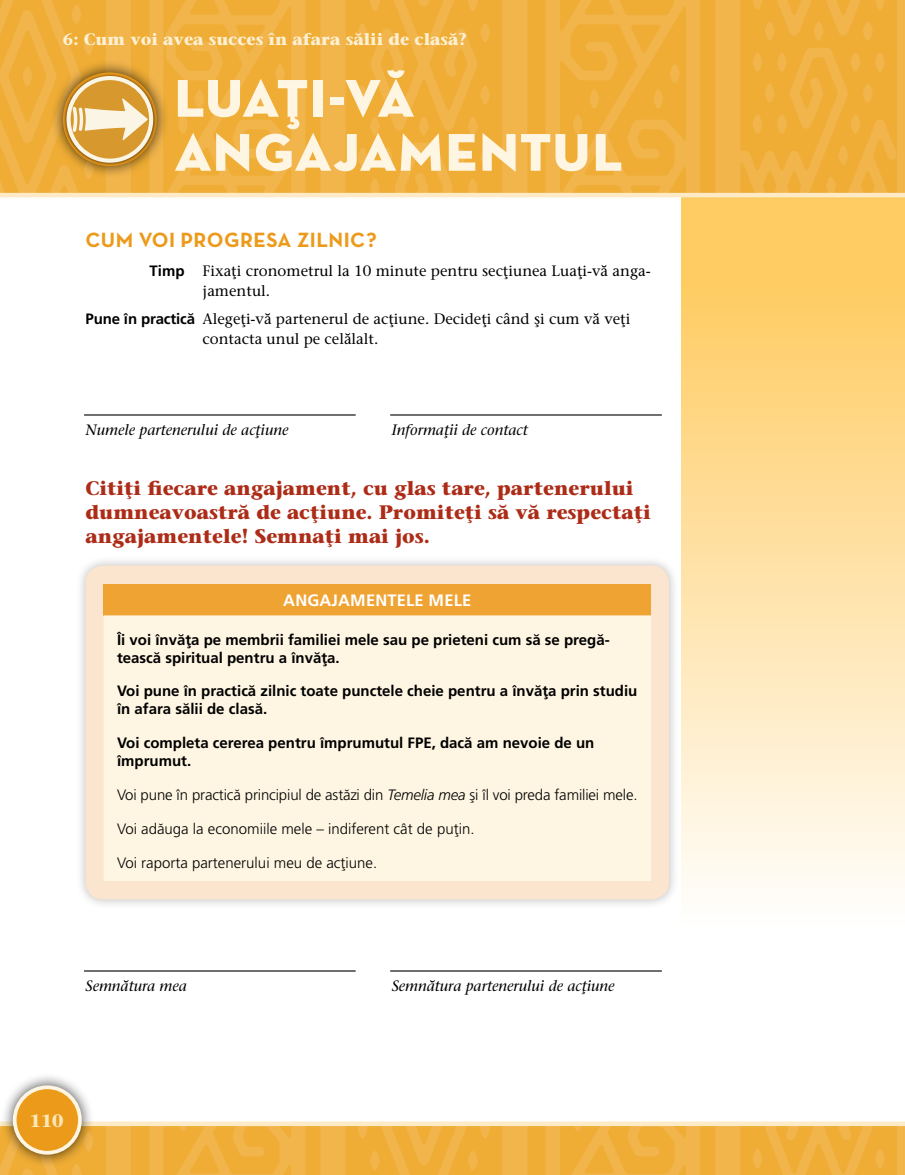
<style>
.page{position:relative;width:905px;height:1175px;background:#fff}
.page>*{position:absolute;margin:0;border:0;box-sizing:border-box;transform-origin:0 0}
.CHAP_title{font:54px/54px "Neutralds Lat Titling Display";letter-spacing:.025em;color:#fef5e2}
.LISTdef-1_title{font:700 21px "Neutralds Lat";letter-spacing:.02em;color:#ec9a19}
.CHAP_para{font:700 19.5px/24px "Stone Seriflds Lat";color:#ad2c17}
.t1{font:700 18px "Stone Seriflds Lat";color:#fbe6b8}
.t2{font:700 16.5px "Stone Seriflds Lat";color:#fdf0d3}
.t3{font:700 16.5px "Frutigerlds Lat";letter-spacing:.01em;color:#fff}
.t4{font:700 15px/18px "Frutigerlds Lat";color:#000}
.LISTdef-1_para_first{font:500 15px/19.5px "Stone Seriflds Lat";color:#000}
.t5{font:300 15px "Frutigerlds Lat";color:#000}
.TXTINPUT-1_inputFiel{font:italic 500 15px "Stone Seriflds Lat";color:#000}
.s1{font-family:"Frutigerlds Lat";font-weight:700}
.s2{font-style:italic}
</style>
<div class="page">
<svg style="left:681px;top:197px;width:223px;height:692px;background:#fee0a2"></svg>
<img style="left:0;top:1126px;width:904px;height:48px">
<div style="left:0;top:1121px;width:904px;height:5px;background:#fcebc6"></div>
<div style="left:0;top:1072px;width:95px;height:95px;background:#000;opacity:.75"></div>
<div style="left:15px;top:1087px;width:65px;height:65px;background:#ec9a19;border-radius:50%"></div>
<div style="left:13px;top:1085px;width:69px;height:69px;border:4px solid #fef5e2;border-radius:50%"></div>
<img style="left:0;top:0;width:904px;height:193px">
<hr style="left:0;top:193px;width:904px;height:4px;background:#fcebc6">
<hr style="left:84px;top:414px;width:272px;height:1px;background:#000">
<hr style="left:390px;top:414px;width:272px;height:1px;background:#000">
<div style="left:75px;top:555px;width:604px;height:354px;background:#000;opacity:.25"></div>
<div style="left:86px;top:565px;width:583px;height:334px;background:#fce5cf;border-radius:18px"></div>
<div style="left:104px;top:584px;width:547px;height:31px;background:#efa333"></div>
<div style="left:104px;top:615px;width:547px;height:266px;background:#fef5e2"></div>
<hr style="left:84px;top:970px;width:272px;height:1px;background:#000">
<hr style="left:390px;top:970px;width:272px;height:1px;background:#000">
<div style="left:50px;top:59px;width:119px;height:120px;background:#000;opacity:.75"></div>
<img style="left:63px;top:72px;width:94px;height:94px">
<svg style="left:66px;top:76px;width:87px;height:87px;background:#ddb267"></svg>
<p class="t2" style="left:63px;top:25px;width:405px">6: Cum voi avea succes în afara sălii de clasă?</p>
<p class="CHAP_title" style="left:175px;top:67px;width:449px">LUAŢI-VĂ<br>ANGAJAMENTUL</p>
<p class="LISTdef-1_title" style="left:86px;top:223px;width:293px">CUM VOI PROGRESA ZILNIC?</p>
<p class="LISTdef-1_para_first" style="left:202px;top:261px;width:449px;text-indent:-53px"><span class="s1">Timp</span> Fixaţi cronometrul la 10 minute pentru secţiunea Luaţi-vă anga&shy;jamentul.</p>
<p class="LISTdef-1_para_first" style="left:202px;top:309px;width:429px;text-indent:-117px"><span class="s1">Pune în practică</span> Alegeţi-vă partenerul de acţiune. Decideţi când şi cum vă veţi contacta unul pe celălalt.</p>
<p class="TXTINPUT-1_inputFiel" style="left:86px;top:418px;width:204px">Numele partenerului de acţiune</p>
<p class="TXTINPUT-1_inputFiel" style="left:392px;top:418px;width:138px">Informaţii de contact</p>
<p class="CHAP_para" style="left:86px;top:476px;width:566px">Citiţi fiecare angajament, cu glas tare, partenerului dumneavoastră de acţiune. Promiteţi să vă respectaţi angajamentele! Semnaţi mai jos.</p>
<p class="t3" style="left:283px;top:587px;width:189px">ANGAJAMENTELE MELE</p>
<p class="t4" style="left:117px;top:630px;width:494px">Îi voi învăţa pe membrii familiei mele sau pe prieteni cum să se pregă&shy;tească spiritual pentru a învăţa.</p>
<p class="t4" style="left:117px;top:682px;width:522px">Voi pune în practică zilnic toate punctele cheie pentru a învăţa prin studiu în afara sălii de clasă.</p>
<p class="t4" style="left:117px;top:733px;width:479px">Voi completa cererea pentru împrumutul FPE, dacă am nevoie de un împrumut.</p>
<p class="t5" style="left:117px;top:784px;width:522px">Voi pune în practică principiul de astăzi din <span class="s2">Temelia mea</span> şi îl voi preda familiei mele.</p>
<p class="t5" style="left:117px;top:817px;width:359px">Voi adăuga la economiile mele – indiferent cât de puţin.</p>
<p class="t5" style="left:117px;top:851px;width:262px">Voi raporta partenerului meu de acţiune.</p>
<p class="TXTINPUT-1_inputFiel" style="left:86px;top:974px;width:103px">Semnătura mea</p>
<p class="TXTINPUT-1_inputFiel" style="left:392px;top:974px;width:224px">Semnătura partenerului de acţiune</p>
<p class="t1" style="left:29px;top:1105px;width:36px">110</p>
</div>
